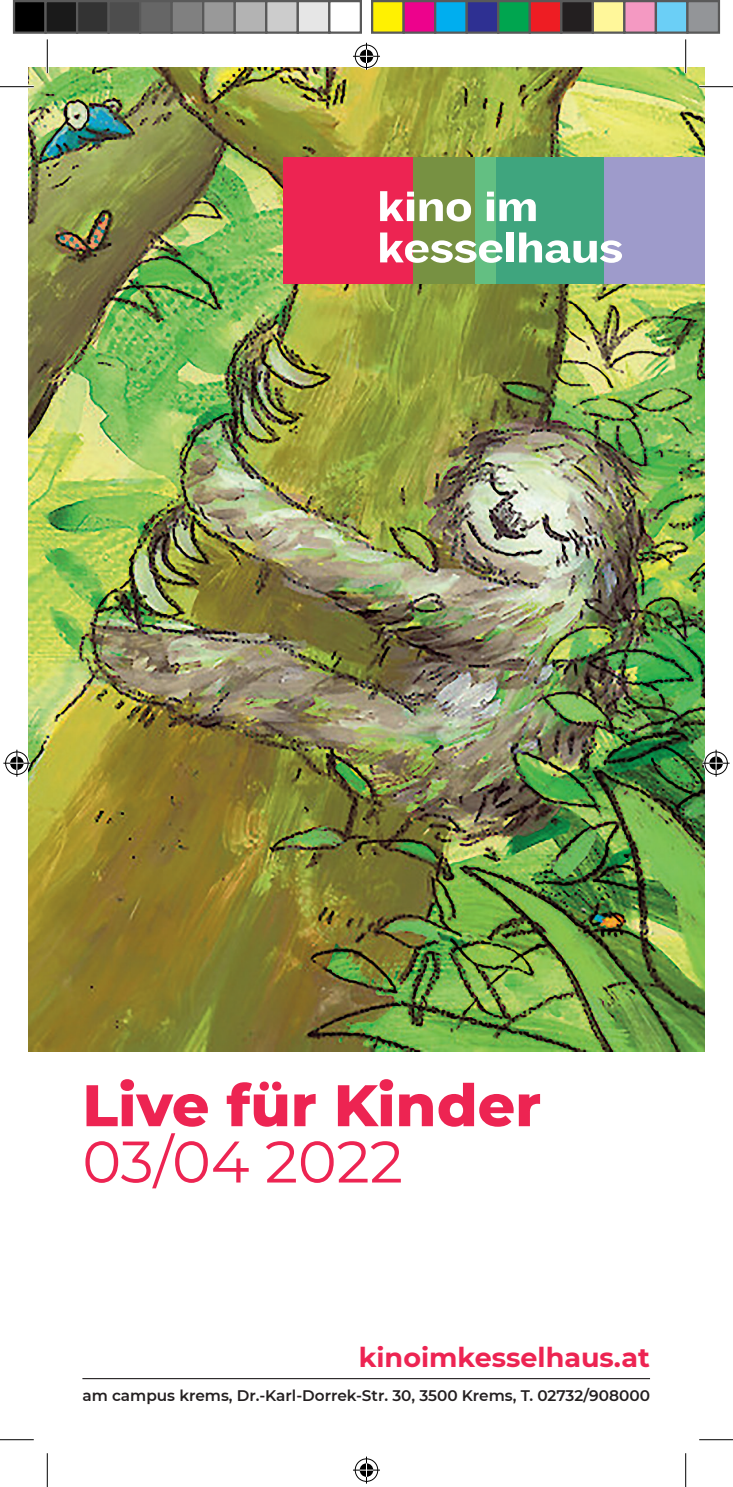
<style>
.page{position:relative;width:733px;height:1487px;background:#fff}
.page>*{position:absolute;margin:0;border:0;box-sizing:border-box;transform-origin:0 0}
.t1{font:800 58.5px "Montserrat";color:#ed2452}
.t2{font:58.5px "Montserrat";color:#ed2452}
.t3{font:700 27px "Montserrat";color:#ed2452}
.t4{font:600 15.3px "Montserrat";color:#231f20}
</style>
<div class="page">
<img style="left:28px;top:67px;width:676px;height:984px">
<div style="left:603px;top:157px;width:101px;height:126px;background:#9e9bcb"></div>
<div style="left:496px;top:157px;width:107px;height:126px;background:#3fa57e"></div>
<div style="left:475px;top:157px;width:21px;height:126px;background:#63bf82"></div>
<div style="left:412px;top:157px;width:63px;height:126px;background:#779142"></div>
<div style="left:283px;top:157px;width:129px;height:126px;background:#ed2452"></div>
<svg style="left:380px;top:232px;width:122px;height:31px"></svg>
<div style="left:506px;top:232px;width:7px;height:30px;background:#fff"></div>
<svg style="left:519px;top:232px;width:102px;height:31px"></svg>
<svg style="left:380px;top:191px;width:91px;height:30px"></svg>
<svg style="left:486px;top:191px;width:49px;height:30px"></svg>
<hr style="left:82px;top:1377px;width:567px;height:1px;background:#231f20">
<hr style="left:0;top:85px;width:34px;height:3px;background:#fff">
<hr style="left:699px;top:85px;width:33px;height:3px;background:#fff">
<hr style="left:46px;top:39px;width:3px;height:34px;background:#fff">
<hr style="left:684px;top:39px;width:2px;height:34px;background:#fff">
<hr style="left:0;top:86px;width:34px;height:1px;background:#000">
<hr style="left:699px;top:86px;width:33px;height:1px;background:#000">
<hr style="left:0;top:1438px;width:34px;height:1px;background:#000">
<hr style="left:699px;top:1438px;width:33px;height:1px;background:#000">
<hr style="left:47px;top:39px;width:1px;height:34px;background:#000">
<hr style="left:47px;top:1452px;width:1px;height:34px;background:#000">
<hr style="left:685px;top:39px;width:1px;height:34px;background:#000">
<hr style="left:685px;top:1452px;width:1px;height:34px;background:#000">
<svg style="left:353px;top:43px;width:27px;height:27px"></svg>
<svg style="left:353px;top:1456px;width:27px;height:27px"></svg>
<svg style="left:3px;top:749px;width:27px;height:27px"></svg>
<svg style="left:702px;top:749px;width:27px;height:27px"></svg>
<div style="left:14px;top:1px;width:32px;height:32px;background:#000"></div>
<div style="left:13px;top:0;width:34px;height:34px;border:2px solid #595959"></div>
<div style="left:46px;top:1px;width:31px;height:32px;background:#1a1a1a"></div>
<div style="left:44px;top:0;width:34px;height:34px;border:2px solid #595959"></div>
<div style="left:77px;top:1px;width:32px;height:32px;background:#333"></div>
<div style="left:76px;top:0;width:34px;height:34px;border:2px solid #595959"></div>
<div style="left:109px;top:1px;width:31px;height:32px;background:#4d4d4d"></div>
<div style="left:107px;top:0;width:34px;height:34px;border:2px solid #595959"></div>
<div style="left:140px;top:1px;width:32px;height:32px;background:#666"></div>
<div style="left:139px;top:0;width:34px;height:34px;border:2px solid #595959"></div>
<div style="left:172px;top:1px;width:31px;height:32px;background:#808080"></div>
<div style="left:170px;top:0;width:34px;height:34px;border:2px solid #595959"></div>
<div style="left:203px;top:1px;width:32px;height:32px;background:#999"></div>
<div style="left:202px;top:0;width:34px;height:34px;border:2px solid #595959"></div>
<div style="left:235px;top:1px;width:31px;height:32px;background:#b3b3b3"></div>
<div style="left:233px;top:0;width:34px;height:34px;border:2px solid #595959"></div>
<div style="left:266px;top:1px;width:32px;height:32px;background:#ccc"></div>
<div style="left:265px;top:0;width:34px;height:34px;border:2px solid #595959"></div>
<div style="left:298px;top:1px;width:31px;height:32px;background:#e6e6e6"></div>
<div style="left:296px;top:0;width:34px;height:34px;border:2px solid #595959"></div>
<div style="left:328px;top:0;width:34px;height:34px;border:2px solid #595959"></div>
<div style="left:372px;top:1px;width:31px;height:32px;background:#fff101"></div>
<div style="left:371px;top:0;width:33px;height:34px;border:2px solid #595959"></div>
<div style="left:403px;top:1px;width:32px;height:32px;background:#ed028c"></div>
<div style="left:402px;top:0;width:34px;height:34px;border:2px solid #595959"></div>
<div style="left:435px;top:1px;width:31px;height:32px;background:#00aeef"></div>
<div style="left:434px;top:0;width:33px;height:34px;border:2px solid #595959"></div>
<div style="left:466px;top:1px;width:32px;height:32px;background:#2e3092"></div>
<div style="left:465px;top:0;width:34px;height:34px;border:2px solid #595959"></div>
<div style="left:498px;top:1px;width:31px;height:32px;background:#00a54f"></div>
<div style="left:497px;top:0;width:33px;height:34px;border:2px solid #595959"></div>
<div style="left:529px;top:1px;width:32px;height:32px;background:#ee1d23"></div>
<div style="left:528px;top:0;width:34px;height:34px;border:2px solid #595959"></div>
<div style="left:561px;top:1px;width:31px;height:32px;background:#231f20"></div>
<div style="left:560px;top:0;width:33px;height:34px;border:2px solid #595959"></div>
<div style="left:592px;top:1px;width:32px;height:32px;background:#fff79a"></div>
<div style="left:591px;top:0;width:34px;height:34px;border:2px solid #595959"></div>
<div style="left:624px;top:1px;width:31px;height:32px;background:#f499c2"></div>
<div style="left:623px;top:0;width:33px;height:34px;border:2px solid #595959"></div>
<div style="left:655px;top:1px;width:32px;height:32px;background:#6bcff6"></div>
<div style="left:654px;top:0;width:34px;height:34px;border:2px solid #595959"></div>
<div style="left:687px;top:1px;width:31px;height:32px;background:#939598"></div>
<div style="left:686px;top:0;width:33px;height:34px;border:2px solid #595959"></div>
<h1 class="t1" style="left:82px;top:1062px;width:460px">Live für Kinder</h1>
<h1 class="t2" style="left:82px;top:1121px;width:322px">03/04 2022</h1>
<h2 class="t3" style="left:358px;top:1337px;width:292px">kinoimkesselhaus.at</h2>
<p class="t4" style="left:82px;top:1384px;width:569px">am campus krems, Dr.-Karl-Dorrek-Str. 30, 3500 Krems, T. 02732/908000</p>
</div>
